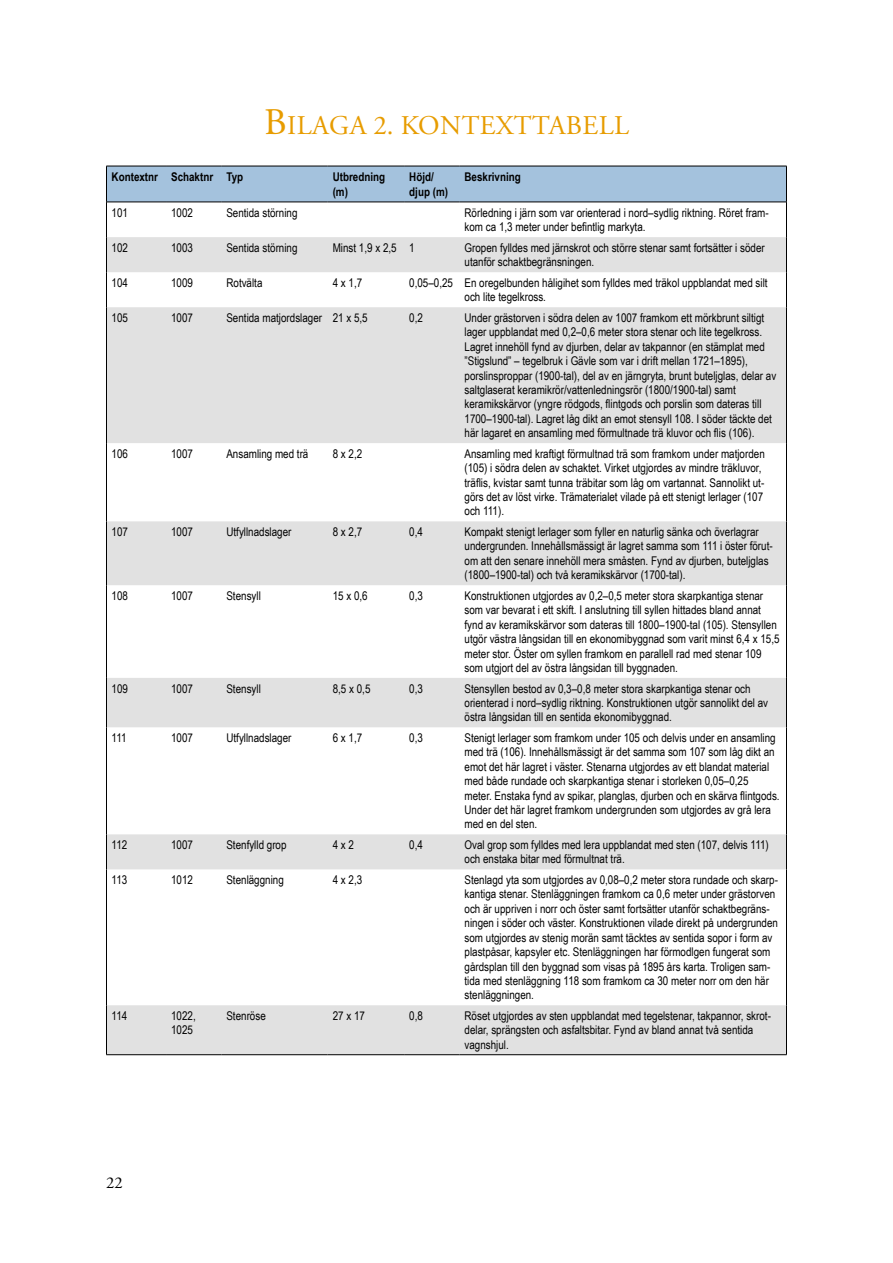
<style>
.page{position:relative;width:893px;height:1263px;background:#fff}
.page>*{position:absolute;margin:0;border:0;box-sizing:border-box;transform-origin:0 0}
.t1{font:27px "Adobe Garamond Pro";letter-spacing:.015em;color:#e79c00}
.t2{font:16.5px "Adobe Garamond Pro";color:#000}
.t3{font:12px/14.4px "Arial Narrow";color:#000}
.t4{font:700 12px/14.4px "Arial Narrow";color:#000}
.s1{font-size:37.5px}
</style>
<div class="page">
<div style="left:107px;top:167px;width:679px;height:35px;background:#a4c2dd"></div>
<svg style="left:107px;top:237px;width:679px;height:817px"></svg>
<hr style="left:106px;top:202px;width:60px;height:1px;background:#000">
<hr style="left:166px;top:202px;width:55px;height:1px;background:#000">
<hr style="left:221px;top:202px;width:107px;height:1px;background:#000">
<hr style="left:328px;top:202px;width:76px;height:1px;background:#000">
<hr style="left:404px;top:202px;width:55px;height:1px;background:#000">
<hr style="left:459px;top:202px;width:328px;height:1px;background:#000">
<hr style="left:106px;top:202px;width:1px;height:35px;background:#000">
<hr style="left:786px;top:202px;width:1px;height:35px;background:#000">
<hr style="left:106px;top:237px;width:1px;height:35px;background:#000">
<hr style="left:786px;top:237px;width:1px;height:35px;background:#000">
<hr style="left:106px;top:272px;width:1px;height:35px;background:#000">
<hr style="left:786px;top:272px;width:1px;height:35px;background:#000">
<hr style="left:106px;top:307px;width:1px;height:136px;background:#000">
<hr style="left:786px;top:307px;width:1px;height:136px;background:#000">
<hr style="left:106px;top:443px;width:1px;height:78px;background:#000">
<hr style="left:786px;top:443px;width:1px;height:78px;background:#000">
<hr style="left:106px;top:521px;width:1px;height:64px;background:#000">
<hr style="left:786px;top:521px;width:1px;height:64px;background:#000">
<hr style="left:106px;top:585px;width:1px;height:93px;background:#000">
<hr style="left:786px;top:585px;width:1px;height:93px;background:#000">
<hr style="left:106px;top:678px;width:1px;height:49px;background:#000">
<hr style="left:786px;top:678px;width:1px;height:49px;background:#000">
<hr style="left:106px;top:727px;width:1px;height:107px;background:#000">
<hr style="left:786px;top:727px;width:1px;height:107px;background:#000">
<hr style="left:106px;top:834px;width:1px;height:35px;background:#000">
<hr style="left:786px;top:834px;width:1px;height:35px;background:#000">
<hr style="left:106px;top:166px;width:60px;height:1px;background:#000">
<hr style="left:106px;top:166px;width:1px;height:36px;background:#000">
<hr style="left:166px;top:166px;width:55px;height:1px;background:#000">
<hr style="left:221px;top:166px;width:107px;height:1px;background:#000">
<hr style="left:328px;top:166px;width:76px;height:1px;background:#000">
<hr style="left:404px;top:166px;width:55px;height:1px;background:#000">
<hr style="left:459px;top:166px;width:328px;height:1px;background:#000">
<hr style="left:786px;top:166px;width:1px;height:36px;background:#000">
<hr style="left:106px;top:869px;width:1px;height:136px;background:#000">
<hr style="left:786px;top:869px;width:1px;height:136px;background:#000">
<hr style="left:106px;top:1005px;width:1px;height:49px;background:#000">
<hr style="left:786px;top:1005px;width:1px;height:49px;background:#000">
<hr style="left:106px;top:1054px;width:60px;height:1px;background:#000">
<hr style="left:166px;top:1054px;width:55px;height:1px;background:#000">
<hr style="left:221px;top:1054px;width:107px;height:1px;background:#000">
<hr style="left:328px;top:1054px;width:76px;height:1px;background:#000">
<hr style="left:404px;top:1054px;width:55px;height:1px;background:#000">
<hr style="left:459px;top:1054px;width:328px;height:1px;background:#000">
<h1 class="t1" style="left:264px;top:109px;width:366px"><span class="s1">B</span>ILAGA 2. KONTEXTTABELL</h1>
<p class="t4" style="left:112px;top:169px;width:133px">Kontextnr Schaktnr Typ</p>
<p class="t4" style="left:333px;top:169px;width:54px">Utbredning (m)</p>
<p class="t4" style="left:409px;top:169px;width:40px">Höjd/ djup (m)</p>
<p class="t4" style="left:464px;top:169px;width:58px">Beskrivning</p>
<p class="t3" style="left:112px;top:205px;width:18px">101</p>
<p class="t3" style="left:171px;top:205px;width:23px">1002</p>
<p class="t3" style="left:226px;top:205px;width:73px">Sentida störning</p>
<p class="t3" style="left:465px;top:205px;width:306px">Rörledning i järn som var orienterad i nord–sydlig riktning. Röret fram&shy;kom ca 1,3 meter under befintlig markyta.</p>
<p class="t3" style="left:112px;top:240px;width:18px">102</p>
<p class="t3" style="left:171px;top:240px;width:23px">1003</p>
<p class="t3" style="left:226px;top:240px;width:73px">Sentida störning</p>
<p class="t3" style="left:333px;top:240px;width:84px">Minst 1,9 x 2,5 1</p>
<p class="t3" style="left:465px;top:240px;width:302px">Gropen fylldes med järnskrot och större stenar samt fortsätter i söder utanför schaktbegränsningen.</p>
<p class="t3" style="left:112px;top:275px;width:18px">104</p>
<p class="t3" style="left:171px;top:275px;width:23px">1009</p>
<p class="t3" style="left:226px;top:275px;width:38px">Rotvälta</p>
<p class="t3" style="left:333px;top:275px;width:31px">4 x 1,7</p>
<p class="t3" style="left:465px;top:275px;width:305px;text-indent:-55px">0,05–0,25 En oregelbunden håligihet som fylldes med träkol uppblandat med silt och lite tegelkross.</p>
<p class="t3" style="left:112px;top:310px;width:18px">105</p>
<p class="t3" style="left:171px;top:310px;width:23px">1007</p>
<p class="t3" style="left:226px;top:310px;width:143px">Sentida matjordslager 21 x 5,5</p>
<p class="t3" style="left:409px;top:310px;width:15px">0,2</p>
<p class="t3" style="left:465px;top:310px;width:313px">Under grästorven i södra delen av 1007 framkom ett mörkbrunt siltigt lager uppblandat med 0,2–0,6 meter stora stenar och lite tegelkross.<br>Lagret innehöll fynd av djurben, delar av takpannor (en stämplat med ”Stigslund” – tegelbruk i Gävle som var i drift mellan 1721–1895), porslinsproppar (1900-tal), del av en järngryta, brunt buteljglas, delar av saltglaserat keramikrör/vattenledningsrör (1800/1900-tal) samt keramikskärvor (yngre rödgods, flintgods och porslin som dateras till 1700–1900-tal). Lagret låg dikt an emot stensyll 108. I söder täckte det här lagaret en ansamling med förmultnade trä kluvor och flis (106).</p>
<p class="t3" style="left:112px;top:446px;width:18px">106</p>
<p class="t3" style="left:171px;top:446px;width:23px">1007</p>
<p class="t3" style="left:226px;top:446px;width:84px">Ansamling med trä</p>
<p class="t3" style="left:333px;top:446px;width:31px">8 x 2,2</p>
<p class="t3" style="left:465px;top:446px;width:302px">Ansamling med kraftigt förmultnad trä som framkom under matjorden (105) i södra delen av schaktet. Virket utgjordes av mindre träkluvor, träflis, kvistar samt tunna träbitar som låg om vartannat. Sannolikt ut&shy;görs det av löst virke. Trämaterialet vilade på ett stenigt lerlager (107 och 111).</p>
<p class="t3" style="left:112px;top:524px;width:18px">107</p>
<p class="t3" style="left:171px;top:524px;width:23px">1007</p>
<p class="t3" style="left:226px;top:524px;width:67px">Utfyllnadslager</p>
<p class="t3" style="left:333px;top:524px;width:31px">8 x 2,7</p>
<p class="t3" style="left:409px;top:524px;width:15px">0,4</p>
<p class="t3" style="left:465px;top:524px;width:310px">Kompakt stenigt lerlager som fyller en naturlig sänka och överlagrar undergrunden. Innehållsmässigt är lagret samma som 111 i öster förut&shy;om att den senare innehöll mera småsten. Fynd av djurben, buteljglas (1800–1900-tal) och två keramikskärvor (1700-tal).</p>
<p class="t3" style="left:112px;top:588px;width:18px">108</p>
<p class="t3" style="left:171px;top:588px;width:23px">1007</p>
<p class="t3" style="left:226px;top:588px;width:36px">Stensyll</p>
<p class="t3" style="left:333px;top:588px;width:37px">15 x 0,6</p>
<p class="t3" style="left:409px;top:588px;width:15px">0,3</p>
<p class="t3" style="left:465px;top:588px;width:317px">Konstruktionen utgjordes av 0,2–0,5 meter stora skarpkantiga stenar som var bevarat i ett skift. I anslutning till syllen hittades bland annat fynd av keramikskärvor som dateras till 1800–1900-tal (105). Stensyllen utgör västra långsidan till en ekonomibyggnad som varit minst 6,4 x 15,5 meter stor. Öster om syllen framkom en parallell rad med stenar 109 som utgjort del av östra långsidan till byggnaden.</p>
<p class="t3" style="left:112px;top:681px;width:18px">109</p>
<p class="t3" style="left:171px;top:681px;width:23px">1007</p>
<p class="t3" style="left:226px;top:681px;width:36px">Stensyll</p>
<p class="t3" style="left:333px;top:681px;width:39px">8,5 x 0,5</p>
<p class="t3" style="left:409px;top:681px;width:15px">0,3</p>
<p class="t3" style="left:465px;top:681px;width:305px">Stensyllen bestod av 0,3–0,8 meter stora skarpkantiga stenar och orienterad i nord–sydlig riktning. Konstruktionen utgör sannolikt del av östra långsidan till en sentida ekonomibyggnad.</p>
<p class="t3" style="left:112px;top:730px;width:16px">111</p>
<p class="t3" style="left:171px;top:730px;width:23px">1007</p>
<p class="t3" style="left:226px;top:730px;width:67px">Utfyllnadslager</p>
<p class="t3" style="left:333px;top:730px;width:31px">6 x 1,7</p>
<p class="t3" style="left:409px;top:730px;width:15px">0,3</p>
<p class="t3" style="left:465px;top:730px;width:317px">Stenigt lerlager som framkom under 105 och delvis under en ansamling med trä (106). Innehållsmässigt är det samma som 107 som låg dikt an emot det här lagret i väster. Stenarna utgjordes av ett blandat material med både rundade och skarpkantiga stenar i storleken 0,05–0,25<br>meter. Enstaka fynd av spikar, planglas, djurben och en skärva flintgods.<br>Under det här lagret framkom undergrunden som utgjordes av grå lera med en del sten.</p>
<p class="t3" style="left:112px;top:837px;width:17px">112</p>
<p class="t3" style="left:171px;top:837px;width:23px">1007</p>
<p class="t3" style="left:226px;top:837px;width:62px">Stenfylld grop</p>
<p class="t3" style="left:333px;top:837px;width:23px">4 x 2</p>
<p class="t3" style="left:409px;top:837px;width:15px">0,4</p>
<p class="t3" style="left:465px;top:837px;width:306px">Oval grop som fylldes med lera uppblandat med sten (107, delvis 111) och enstaka bitar med förmultnat trä.</p>
<p class="t3" style="left:112px;top:872px;width:17px">113</p>
<p class="t3" style="left:171px;top:872px;width:23px">1012</p>
<p class="t3" style="left:226px;top:872px;width:59px">Stenläggning</p>
<p class="t3" style="left:333px;top:872px;width:31px">4 x 2,3</p>
<p class="t3" style="left:465px;top:872px;width:315px">Stenlagd yta som utgjordes av 0,08–0,2 meter stora rundade och skarp&shy;kantiga stenar. Stenläggningen framkom ca 0,6 meter under grästorven och är uppriven i norr och öster samt fortsätter utanför schaktbegräns&shy;ningen i söder och väster. Konstruktionen vilade direkt på undergrunden som utgjordes av stenig morän samt täcktes av sentida sopor i form av plastpåsar, kapsyler etc. Stenläggningen har förmodlgen fungerat som gårdsplan till den byggnad som visas på 1895 års karta. Troligen sam&shy;tida med stenläggning 118 som framkom ca 30 meter norr om den här stenläggningen.</p>
<p class="t3" style="left:112px;top:1008px;width:17px">114</p>
<p class="t3" style="left:171px;top:1008px;width:26px">1022,<br>1025</p>
<p class="t3" style="left:226px;top:1008px;width:41px">Stenröse</p>
<p class="t3" style="left:333px;top:1008px;width:34px">27 x 17</p>
<p class="t3" style="left:409px;top:1008px;width:15px">0,8</p>
<p class="t3" style="left:465px;top:1008px;width:308px">Röset utgjordes av sten uppblandat med tegelstenar, takpannor, skrot&shy;delar, sprängsten och asfaltsbitar. Fynd av bland annat två sentida vagnshjul.</p>
<h2 class="t2" style="left:106px;top:1173px;width:18px">22</h2>
</div>
